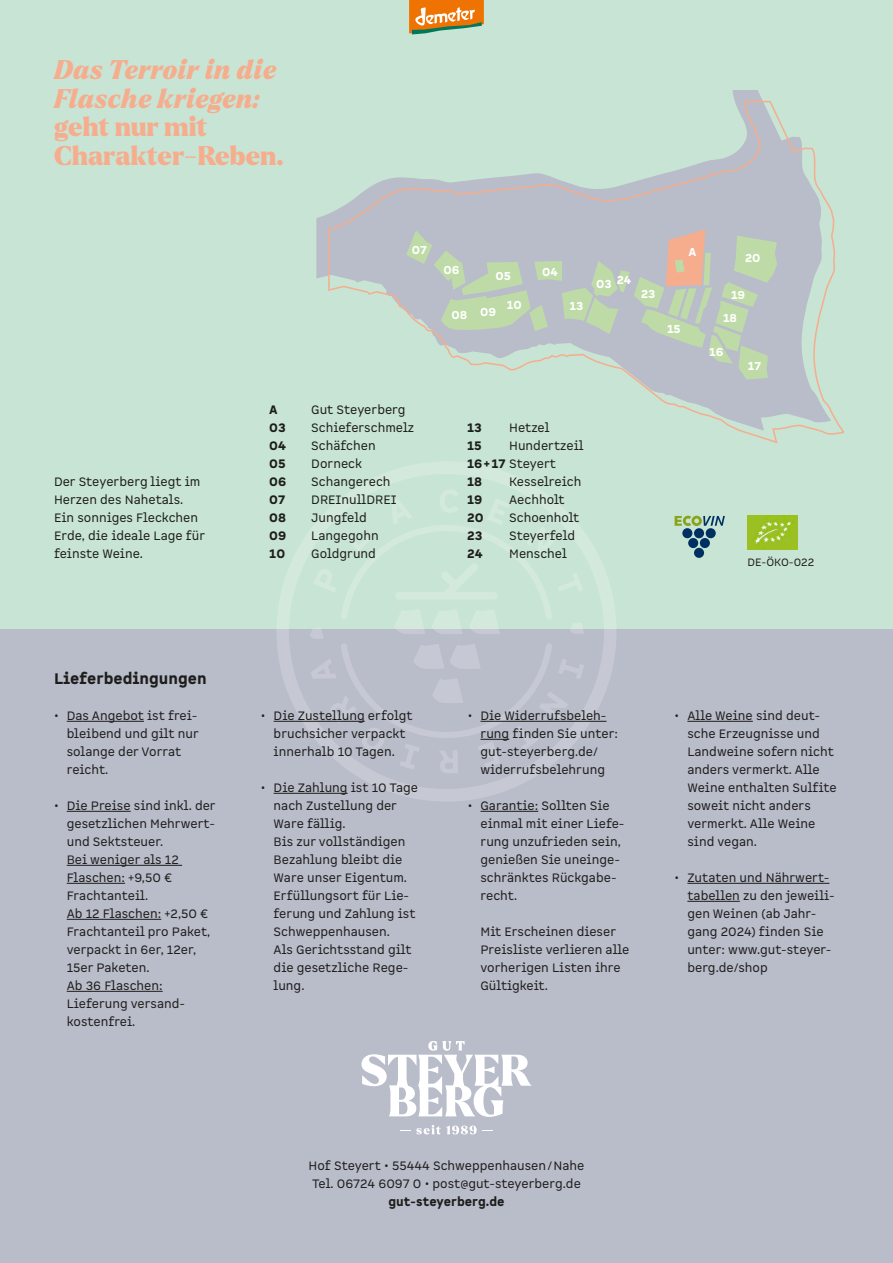
<style>
.page{position:relative;width:893px;height:1263px;background:#fff}
.page>*{position:absolute;margin:0;border:0;box-sizing:border-box;transform-origin:0 0}
.t1{font:italic 900 26.25px/28.5px "Larken";color:#f6ad8d}
.t2{font:900 26.25px/28.5px "Larken";color:#f6ad8d}
.t3{font:900 15px "Spock Pro";color:#1d1d1b}
.t4{font:12px/18px "Spock Pro";color:#1d1d1b}
.t5{font:900 12px "Spock Pro";color:#1d1d1b}
.t6{font:900 11.25px "Spock Pro";color:#fff}
.t7{font:10.5px "Spock Pro";color:#1d1d1b}
.s1{font-weight:900}
</style>
<div class="page">
<div style="left:0;top:0;width:893px;height:630px;background:#c8e4d4"></div>
<div style="left:0;top:629px;width:893px;height:634px;background:#b9bcc9"></div>
<svg style="left:316px;top:90px;width:446px;height:188px"></svg>
<svg style="left:327px;top:100px;width:517px;height:343px"></svg>
<svg style="left:406px;top:229px;width:371px;height:151px;background:#bec8bf"></svg>
<svg style="left:276px;top:629px;width:340px;height:172px"></svg>
<svg style="left:361px;top:1041px;width:170px;height:76px"></svg>
<svg style="left:400px;top:1125px;width:93px;height:9px"></svg>
<svg style="left:409px;top:0;width:75px;height:34px;background:#d59446"></svg>
<hr style="left:67px;top:721px;width:77px;height:1px;background:#1d1d1b">
<hr style="left:67px;top:811px;width:64px;height:1px;background:#1d1d1b">
<hr style="left:67px;top:865px;width:115px;height:1px;background:#1d1d1b">
<hr style="left:67px;top:883px;width:58px;height:1px;background:#1d1d1b">
<hr style="left:67px;top:919px;width:94px;height:1px;background:#1d1d1b">
<hr style="left:67px;top:991px;width:96px;height:1px;background:#1d1d1b">
<hr style="left:274px;top:721px;width:91px;height:1px;background:#1d1d1b">
<hr style="left:274px;top:793px;width:74px;height:1px;background:#1d1d1b">
<hr style="left:480px;top:721px;width:127px;height:1px;background:#1d1d1b">
<svg style="left:309px;top:629px;width:275px;height:144px"></svg>
<hr style="left:480px;top:811px;width:58px;height:1px;background:#1d1d1b">
<hr style="left:687px;top:721px;width:66px;height:1px;background:#1d1d1b">
<hr style="left:687px;top:883px;width:142px;height:1px;background:#1d1d1b">
<hr style="left:687px;top:901px;width:53px;height:1px;background:#1d1d1b">
<div style="left:700px;top:538px;width:10px;height:10px;background:#003061;border-radius:50%"></div>
<div style="left:688px;top:538px;width:10px;height:10px;background:#003061;border-radius:50%"></div>
<div style="left:694px;top:548px;width:10px;height:10px;background:#003061;border-radius:50%"></div>
<div style="left:706px;top:528px;width:10px;height:10px;background:#003061;border-radius:50%"></div>
<div style="left:694px;top:528px;width:10px;height:10px;background:#003061;border-radius:50%"></div>
<div style="left:682px;top:528px;width:10px;height:10px;background:#003061;border-radius:50%"></div>
<svg style="left:675px;top:516px;width:50px;height:10px"></svg>
<img style="left:748px;top:516px;width:50px;height:33px">
<h1 class="t1" style="left:54px;top:55px;width:224px">Das Terroir in die<br>Flasche kriegen:</h1>
<h1 class="t2" style="left:54px;top:113px;width:231px">geht nur mit<br>Charakter-Reben.</h1>
<p class="t4" style="left:54px;top:473px;width:153px">Der Steyerberg liegt im<br>Herzen des Nahetals.<br>Ein sonniges Fleckchen<br>Erde, die ideale Lage für feinste Weine.</p>
<p class="t6" style="left:412px;top:243px;width:17px">07</p>
<p class="t5" style="left:269px;top:402px;width:10px">A</p>
<p class="t4" style="left:311px;top:401px;width:96px">Gut Steyerberg</p>
<p class="t5" style="left:269px;top:420px;width:18px">03</p>
<p class="t4" style="left:311px;top:419px;width:104px">Schieferschmelz</p>
<p class="t5" style="left:269px;top:438px;width:18px">04</p>
<p class="t4" style="left:311px;top:437px;width:66px">Schäfchen</p>
<p class="t5" style="left:269px;top:456px;width:18px">05</p>
<p class="t4" style="left:311px;top:455px;width:52px">Dorneck</p>
<p class="t5" style="left:269px;top:474px;width:19px">06</p>
<p class="t4" style="left:311px;top:473px;width:81px">Schangerech</p>
<p class="t5" style="left:269px;top:492px;width:18px">07</p>
<p class="t4" style="left:311px;top:491px;width:87px">DREInullDREI</p>
<p class="t5" style="left:269px;top:510px;width:18px">08</p>
<p class="t4" style="left:311px;top:509px;width:57px">Jungfeld</p>
<p class="t5" style="left:269px;top:528px;width:19px">09</p>
<p class="t4" style="left:311px;top:527px;width:69px">Langegohn</p>
<p class="t5" style="left:269px;top:546px;width:17px">10</p>
<p class="t4" style="left:311px;top:545px;width:66px">Goldgrund</p>
<p class="t6" style="left:443px;top:263px;width:17px">06</p>
<p class="t6" style="left:495px;top:268px;width:17px">05</p>
<p class="t6" style="left:542px;top:264px;width:17px">04</p>
<p class="t6" style="left:451px;top:306px;width:46px">08 09</p>
<p class="t6" style="left:507px;top:298px;width:16px">10</p>
<p class="t6" style="left:569px;top:299px;width:15px">13</p>
<p class="t6" style="left:596px;top:275px;width:37px">03 24</p>
<p class="t6" style="left:641px;top:287px;width:16px">23</p>
<p class="t6" style="left:688px;top:245px;width:9px">A</p>
<p class="t6" style="left:667px;top:321px;width:15px">15</p>
<p class="t6" style="left:745px;top:251px;width:17px">20</p>
<p class="t6" style="left:731px;top:287px;width:16px">19</p>
<p class="t6" style="left:723px;top:310px;width:16px">18</p>
<p class="t6" style="left:709px;top:345px;width:16px">16</p>
<p class="t6" style="left:748px;top:359px;width:15px">17</p>
<p class="t5" style="left:467px;top:420px;width:16px">13</p>
<p class="t4" style="left:509px;top:419px;width:42px">Hetzel</p>
<p class="t5" style="left:467px;top:438px;width:16px">15</p>
<p class="t4" style="left:467px;top:437px;width:118px;text-indent:42px">Hundertzeil<br><span class="s1">16+17</span> Steyert<br><span class="s1">18</span></p>
<p class="t4" style="left:509px;top:473px;width:74px">Kesselreich</p>
<p class="t5" style="left:467px;top:492px;width:17px">19</p>
<p class="t4" style="left:509px;top:491px;width:57px">Aechholt</p>
<p class="t5" style="left:467px;top:510px;width:18px">20</p>
<p class="t4" style="left:509px;top:509px;width:72px">Schoenholt</p>
<p class="t5" style="left:467px;top:528px;width:17px">23</p>
<p class="t4" style="left:509px;top:527px;width:67px">Steyerfeld</p>
<p class="t5" style="left:467px;top:546px;width:17px">24</p>
<p class="t4" style="left:509px;top:545px;width:59px">Menschel</p>
<p class="t7" style="left:748px;top:556px;width:68px">DE-ÖKO-022</p>
<p class="t3" style="left:54px;top:669px;width:154px">Lieferbedingungen</p>
<p class="t4" style="left:67px;top:707px;width:134px;text-indent:-13px">• Das Angebot ist frei&shy;bleibend und gilt nur solange der Vorrat reicht.</p>
<p class="t4" style="left:67px;top:797px;width:151px;text-indent:-13px">• Die Preise sind inkl. der gesetzlichen Mehrwert&shy;und Sektsteuer.<br>Bei weniger als 12<br>Flaschen: +9,50 €<br>Frachtanteil.<br>Ab 12 Flaschen: +2,50 €<br>Frachtanteil pro Paket, verpackt in 6er, 12er,<br>15er Paketen.<br>Ab 36 Flaschen:<br>Lieferung versand&shy;kostenfrei.</p>
<p class="t4" style="left:261px;top:707px;width:153px;text-align:center">• Die Zustellung erfolgt bruchsicher verpackt innerhalb 10 Tagen.</p>
<p class="t4" style="left:274px;top:779px;width:146px;text-indent:-13px">• Die Zahlung ist 10 Tage nach Zustellung der<br>Ware fällig.<br>Bis zur vollständigen<br>Bezahlung bleibt die<br>Ware unser Eigentum.<br>Erfüllungsort für Lie&shy;ferung und Zahlung ist<br>Schweppenhausen.<br>Als Gerichtsstand gilt die gesetzliche Rege&shy;lung.</p>
<p class="t4" style="left:480px;top:707px;width:139px;text-indent:-13px">• Die Widerrufsbeleh&shy;rung finden Sie unter: gut-steyerberg.de/ widerrufsbelehrung</p>
<p class="t4" style="left:480px;top:797px;width:145px;text-indent:-13px">• Garantie: Sollten Sie einmal mit einer Liefe&shy;rung unzufrieden sein, genießen Sie uneinge&shy;schränktes Rückgabe&shy;recht.</p>
<p class="t4" style="left:480px;top:923px;width:150px">Mit Erscheinen dieser<br>Preisliste verlieren alle vorherigen Listen ihre<br>Gültigkeit.</p>
<p class="t4" style="left:687px;top:707px;width:151px;text-indent:-13px">• Alle Weine sind deut&shy;sche Erzeugnisse und<br>Landweine sofern nicht anders vermerkt. Alle<br>Weine enthalten Sulfite soweit nicht anders vermerkt. Alle Weine sind vegan.</p>
<p class="t4" style="left:687px;top:869px;width:149px;text-indent:-13px">• Zutaten und Nährwert&shy;tabellen zu den jeweili&shy;gen Weinen (ab Jahr&shy;gang 2024) finden Sie unter: www.gut-steyer&shy;berg.de/shop</p>
<p class="t4" style="left:309px;top:1157px;width:277px">Hof Steyert • 55444 Schweppenhausen/Nahe<br>Tel. 06724 6097 0 • post@gut-steyerberg.de</p>
<p class="t5" style="left:388px;top:1194px;width:118px">gut-steyerberg.de</p>
</div>
